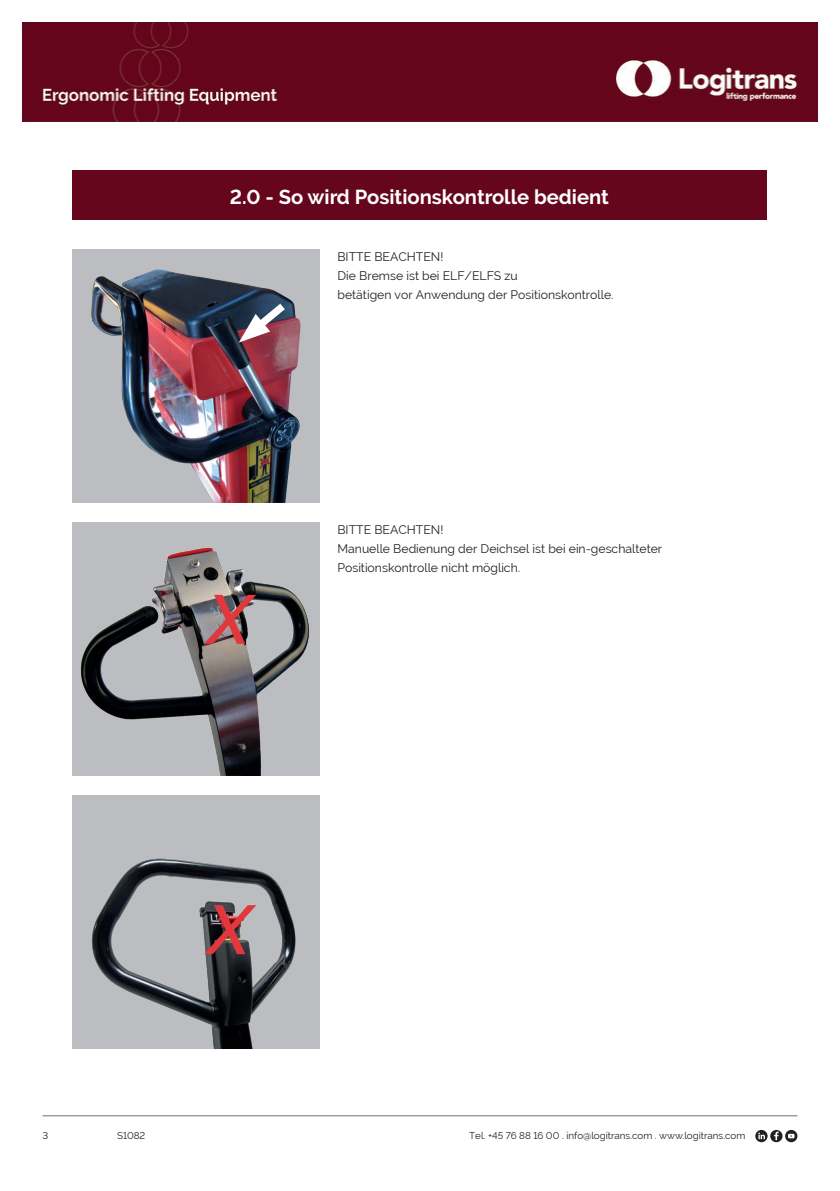
<style>
.page{position:relative;width:840px;height:1191px;background:#fff}
.page>*{position:absolute;margin:0;border:0;box-sizing:border-box;transform-origin:0 0}
.t1{font:italic 600 69px "Raleway";color:#e1373d}
.t2{font:700 20.2px "Raleway";color:#fff}
.t3{font:12.2px/18.8px "Raleway";color:#231f20}
.t4{font:9.8px "Raleway";color:#231f20}
</style>
<div class="page">
<img style="left:23px;top:23px;width:793px;height:99px">
<svg style="left:754px;top:1130px;width:13px;height:12px"></svg>
<svg style="left:757px;top:1132px;width:7px;height:7px"></svg>
<svg style="left:784px;top:1130px;width:13px;height:12px"></svg>
<svg style="left:787px;top:1133px;width:7px;height:5px"></svg>
<svg style="left:769px;top:1130px;width:13px;height:12px"></svg>
<svg style="left:773px;top:1131px;width:5px;height:9px"></svg>
<hr style="left:43px;top:1115px;width:754px;height:1px;background:#231f20">
<img style="left:72px;top:522px;width:247px;height:254px">
<img style="left:72px;top:250px;width:247px;height:253px">
<img style="left:107px;top:269px;width:50px;height:18px">
<div style="left:72px;top:795px;width:247px;height:253px;background:#bcbdc0"></div>
<img style="left:91px;top:858px;width:205px;height:190px">
<div style="left:72px;top:170px;width:694px;height:49px;background:#65061c"></div>
<svg style="left:238px;top:296px;width:54px;height:46px"></svg>
<h2 class="t2" style="left:230px;top:185px;width:380px">2.0 - So wird Positionskontrolle bedient</h2>
<p class="t3" style="left:337px;top:247px;width:277px">BITTE BEACHTEN!<br>Die Bremse ist bei ELF/ELFS zu<br>betätigen vor Anwendung der Positionskontrolle.</p>
<h1 class="t1" style="left:208px;top:579px;width:44px">X</h1>
<p class="t3" style="left:337px;top:520px;width:326px">BITTE BEACHTEN!<br>Manuelle Bedienung der Deichsel ist bei ein-geschalteter<br>Positionskontrolle nicht möglich.</p>
<h1 class="t1" style="left:208px;top:890px;width:44px">X</h1>
<p class="t4" style="left:43px;top:1130px;width:7px">3</p>
<p class="t4" style="left:117px;top:1130px;width:30px">S1082</p>
<p class="t4" style="left:469px;top:1130px;width:277px">Tel. +45 76 88 16 00 . info@logitrans.com . www.logitrans.com</p>
</div>
